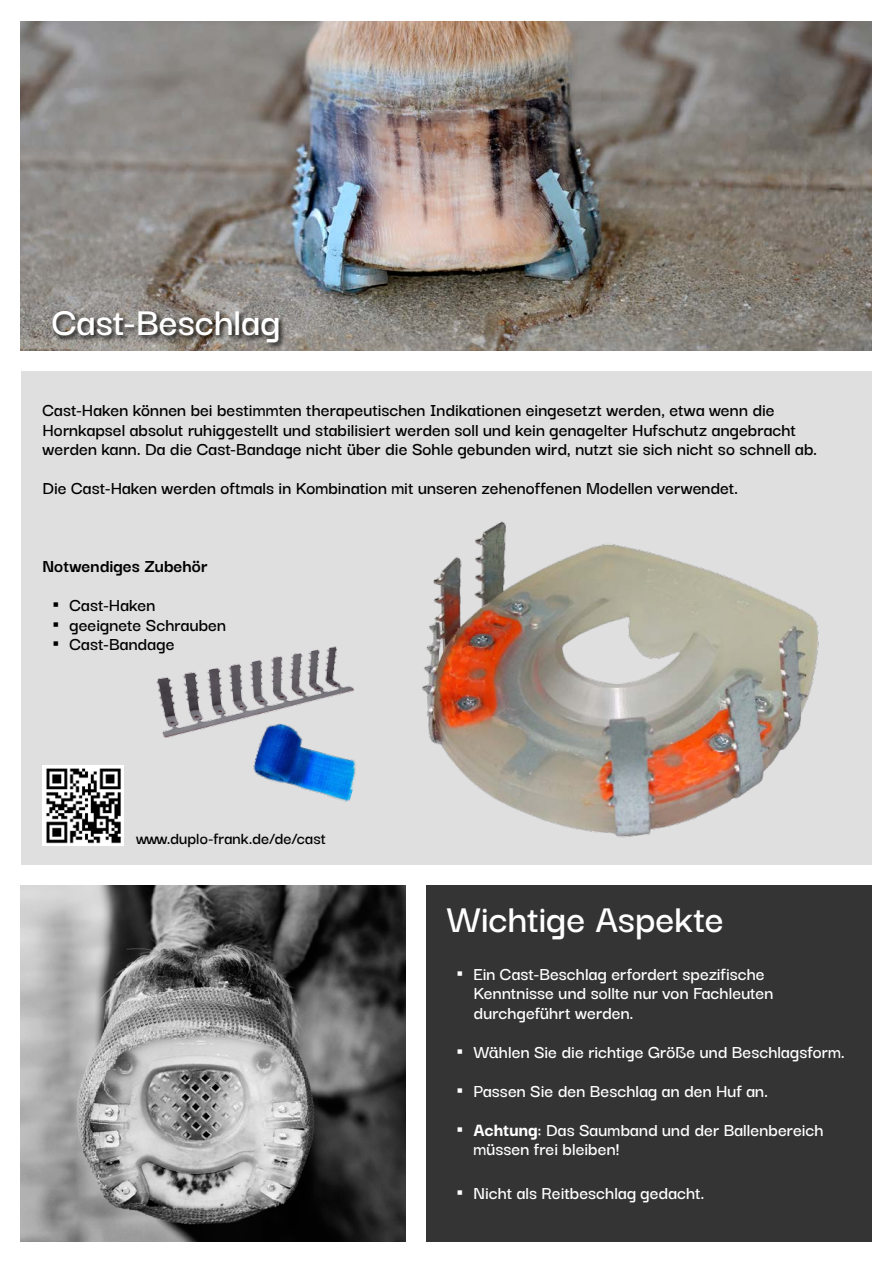
<style>
.page{position:relative;width:893px;height:1263px;background:#fff}
.page>*{position:absolute;margin:0;border:0;box-sizing:border-box;transform-origin:0 0}
.t1{font:600 42px "Darker Grotesque";color:#fff}
.t2{font:600 19.5px/19.5px "Darker Grotesque";letter-spacing:.005em;color:#000}
.t3{font:600 19.5px/19.5px "Darker Grotesque";color:#fff}
.t4{font:700 19.5px "Darker Grotesque";color:#000}
.t5{font:600 18px "Darker Grotesque";letter-spacing:.005em;color:#000}
.s1{font-family:"Arial Narrow";font-weight:400}
.s2{font-weight:800}
</style>
<div class="page">
<img style="left:21px;top:21px;width:851px;height:330px">
<div style="left:21px;top:366px;width:851px;height:507px;background:#dfdfe0"></div>
<img style="left:43px;top:765px;width:80px;height:80px">
<div style="left:51px;top:309px;width:235px;height:41px;background:#000;opacity:.81"></div>
<img style="left:422px;top:521px;width:397px;height:317px">
<img style="left:21px;top:885px;width:385px;height:357px">
<div style="left:419px;top:873px;width:453px;height:369px;background:#343434"></div>
<div style="left:406px;top:872px;width:20px;height:380px;background:#fff"></div>
<img style="left:156px;top:646px;width:198px;height:92px">
<div style="left:0;top:351px;width:884px;height:20px;background:#fff"></div>
<div style="left:0;top:865px;width:893px;height:19px;background:#fff"></div>
<img style="left:251px;top:720px;width:105px;height:82px">
<h1 class="t1" style="left:52px;top:290px;width:230px">Cast-Beschlag</h1>
<p class="t2" style="left:43px;top:399px;width:776px">Cast-Haken können bei bestimmten therapeutischen Indikationen eingesetzt werden, etwa wenn die<br>Hornkapsel absolut ruhiggestellt und stabilisiert werden soll und kein genagelter Hufschutz angebracht werden kann. Da die Cast-Bandage nicht über die Sohle gebunden wird, nutzt sie sich nicht so schnell ab.</p>
<p class="t2" style="left:43px;top:477px;width:697px">Die Cast-Haken werden oftmals in Kombination mit unseren zehenoffenen Modellen verwendet.</p>
<p class="t4" style="left:43px;top:551px;width:167px">Notwendiges Zubehör</p>
<p class="t2" style="left:53px;top:594px;width:104px"><span class="s1">▪</span> Cast-Haken</p>
<p class="t2" style="left:53px;top:613px;width:175px"><span class="s1">▪</span> geeignete Schrauben</p>
<p class="t2" style="left:53px;top:633px;width:124px"><span class="s1">▪</span> Cast-Bandage</p>
<p class="t5" style="left:136px;top:825px;width:191px">www.duplo-frank.de/de/cast</p>
<h1 class="t1" style="left:446px;top:887px;width:279px">Wichtige Aspekte</h1>
<p class="t3" style="left:473px;top:962px;width:301px;text-indent:-17px"><span class="s1">▪</span> Ein Cast-Beschlag erfordert spezifische<br>Kenntnisse und sollte nur von Fachleuten durchgeführt werden.</p>
<p class="t3" style="left:456px;top:1040px;width:390px"><span class="s1">▪</span> Wählen Sie die richtige Größe und Beschlagsform.</p>
<p class="t3" style="left:456px;top:1079px;width:313px"><span class="s1">▪</span> Passen Sie den Beschlag an den Huf an.</p>
<p class="t3" style="left:473px;top:1118px;width:352px;text-indent:-17px"><span class="s1">▪</span> <span class="s2">Achtung</span>: Das Saumband und der Ballenbereich müssen frei bleiben!</p>
<p class="t3" style="left:456px;top:1181px;width:250px"><span class="s1">▪</span> Nicht als Reitbeschlag gedacht.</p>
</div>
